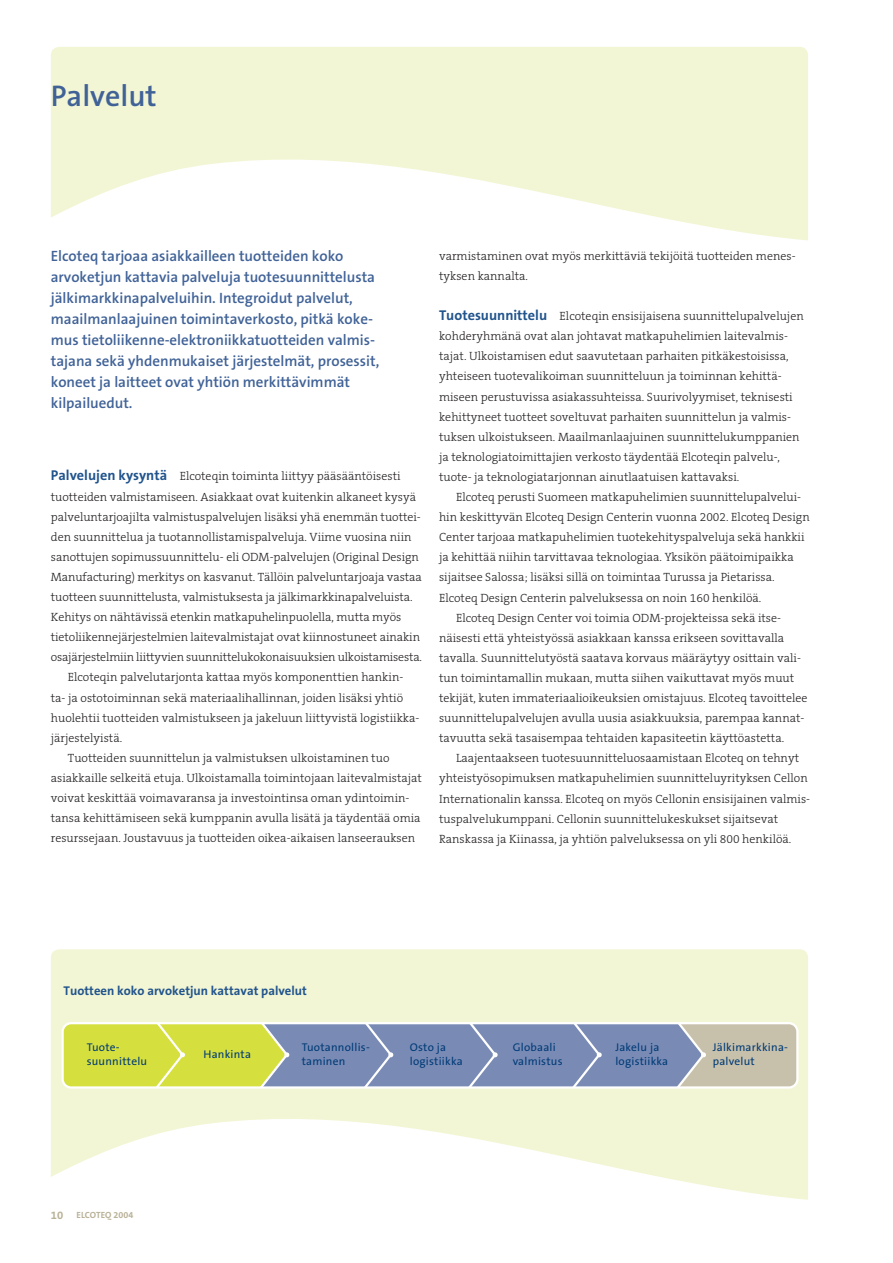
<style>
.page{position:relative;width:893px;height:1263px;background:#fff}
.page>*{position:absolute;margin:0;border:0;box-sizing:border-box;transform-origin:0 0}
.t1{font:600 30px "The Sans B6";color:#406297}
.t2{font:600 15px/21px "The Sans B6";color:#406297}
.t3{font:700 12.75px "The Sans B7";color:#21548d}
.t4{font:300 12px/20.1px "The Serif B3";color:#231f20}
.t5{font:11.25px "The Sans B5 Plain";letter-spacing:.02em;color:#013b77}
.t6{font:700 9px "The Sans B7";color:#b9b298}
.s1{font-family:"The Sans B7";font-weight:700;font-size:14.25px;color:#21548d}
.s2{font-size:11.25px}
</style>
<div class="page">
<div style="left:51px;top:47px;width:757px;height:200px;background:#f3f6d4;border-radius:9px"></div>
<svg style="left:51px;top:159px;width:757px;height:88px;fill:#fff"></svg>
<div style="left:51px;top:949px;width:757px;height:258px;background:#f3f6d4;border-radius:9px"></div>
<svg style="left:51px;top:1119px;width:757px;height:88px;fill:#fff"></svg>
<div style="left:63px;top:1023px;width:112px;height:64px;background:#d5df3e;border-radius:8px"></div>
<svg style="left:156px;top:1025px;width:639px;height:61px;background:#99a59f"></svg>
<div style="left:61px;top:1022px;width:737px;height:67px;border:2px solid #fff;border-radius:9px"></div>
<h1 class="t1" style="left:51px;top:85px;width:107px">Palvelut</h1>
<p class="t2" style="left:51px;top:247px;width:330px">Elcoteq tarjoaa asiakkailleen tuotteiden koko arvoketjun kattavia palveluja tuotesuunnittelusta jälkimarkkinapalveluihin. Integroidut palvelut, maailmanlaajuinen toimintaverkosto, pitkä koke&shy;mus tietoliikenne-elektroniikkatuotteiden valmis&shy;tajana sekä yhdenmukaiset järjestelmät, prosessit, koneet ja laitteet ovat yhtiön merkittävimmät kilpailuedut.</p>
<p class="t4" style="left:51px;top:467px;width:351px"><span class="s1">Palvelujen kysyntä</span> Elcoteqin toiminta liittyy pääsääntöisesti</p>
<p class="t4" style="left:51px;top:488px;width:367px">tuotteiden valmistamiseen. Asiakkaat ovat kuitenkin alkaneet kysyä</p>
<p class="t4" style="left:51px;top:508px;width:371px">palveluntarjoajilta valmistuspalvelujen lisäksi yhä enemmän tuottei-</p>
<p class="t4" style="left:51px;top:528px;width:362px">den suunnittelua ja tuotannollistamispalveluja. Viime vuosina niin</p>
<p class="t4" style="left:51px;top:548px;width:369px">sanottujen sopimussuunnittelu- eli ODM-palvelujen (Original Design</p>
<p class="t4" style="left:51px;top:568px;width:372px">Manufacturing) merkitys on kasvanut. Tällöin palveluntarjoaja vastaa</p>
<p class="t4" style="left:51px;top:588px;width:363px">tuotteen suunnittelusta, valmistuksesta ja jälkimarkkinapalveluista.</p>
<p class="t4" style="left:51px;top:608px;width:352px">Kehitys on nähtävissä etenkin matkapuhelinpuolella, mutta myös</p>
<p class="t4" style="left:51px;top:628px;width:371px">tietoliikennejärjestelmien laitevalmistajat ovat kiinnostuneet ainakin</p>
<p class="t4" style="left:51px;top:648px;width:372px">osajärjestelmiin liittyvien suunnittelukokonaisuuk sien ulkoistamisesta.</p>
<p class="t4" style="left:68px;top:668px;width:337px">Elcoteqin palvelutarjonta kattaa myös komponenttien hankin-</p>
<p class="t4" style="left:51px;top:689px;width:354px">ta- ja ostotoiminnan sekä materiaalihallinnan, joiden lisäksi yhtiö</p>
<p class="t4" style="left:51px;top:709px;width:370px">huolehtii tuotteiden valmistukseen ja jakeluun liittyvistä logistiikka-</p>
<p class="t4" style="left:51px;top:729px;width:73px">järjestelyistä.</p>
<p class="t4" style="left:68px;top:749px;width:323px">Tuotteiden suunnittelun ja valmistuksen ulkoistaminen tuo</p>
<p class="t4" style="left:51px;top:769px;width:372px">asiakkaille selkeitä etuja. Ulkoistamalla toimintojaan laitevalmistajat</p>
<p class="t4" style="left:51px;top:789px;width:360px">voivat keskittää voimavaransa ja investointinsa oman ydintoimin-</p>
<p class="t4" style="left:51px;top:809px;width:371px">tansa kehittämiseen sekä kumppanin avulla lisätä ja täydentää omia</p>
<p class="t4" style="left:51px;top:829px;width:366px">resurssejaan. Joustavuus ja tuotteiden oikea-aikaisen lanseerauksen</p>
<p class="t4" style="left:439px;top:247px;width:358px">varmistaminen ovat myös merkittäviä tekijöitä tuotteiden menes&shy;tyksen kannalta.</p>
<p class="t4" style="left:439px;top:307px;width:366px"><span class="s1">Tuotesuunnittelu</span> Elcoteqin ensisijaisena suunnittelupalvelujen kohderyhmänä ovat alan johtavat matkapuhelimien laitevalmis&shy;tajat. Ulkoistamisen edut saavutetaan parhaiten pitkäkestoisissa, yhteiseen tuotevalikoiman suunnitteluun ja toiminnan kehittä&shy;miseen perustuvissa asiakassuhteissa. Suurivolyymiset, teknisesti kehittyneet tuotteet soveltuvat parhaiten suunnittelun ja valmis&shy;tuksen ulkoistukseen. Maailmanlaajuinen suunnittelukumppanien ja teknologiatoimittajien verkosto täydentää Elcoteqin palvelu-, tuote- ja teknologiatarjonnan ainutlaatuisen kattavaksi.</p>
<p class="t4" style="left:456px;top:488px;width:346px">Elcoteq perusti Suomeen matkapuhelimien suunnittelupalvelui-</p>
<p class="t4" style="left:439px;top:508px;width:372px">hin keskittyvän Elcoteq Design Centerin vuonna 2002. Elcoteq Design</p>
<p class="t4" style="left:439px;top:528px;width:367px">Center tarjoaa matkapuhelimien tuotekehityspalveluja sekä hankkii</p>
<p class="t4" style="left:439px;top:548px;width:356px">ja kehittää niihin tarvittavaa teknologiaa. Yksikön päätoimipaikka</p>
<p class="t4" style="left:439px;top:568px;width:337px">sijaitsee Salossa; lisäksi sillä on toimintaa Turussa ja Pietarissa.</p>
<p class="t4" style="left:439px;top:589px;width:324px">Elcoteq Design Centerin palveluksessa on noin 160 henkilöä.</p>
<p class="t4" style="left:456px;top:609px;width:326px">Elcoteq Design Center voi toimia ODM-projekteissa sekä itse-</p>
<p class="t4" style="left:439px;top:629px;width:346px">näisesti että yhteistyössä asiakkaan kanssa erikseen sovittavalla</p>
<p class="t4" style="left:439px;top:649px;width:363px">tavalla. Suunnittelutyöstä saatava korvaus määräytyy osittain vali-</p>
<p class="t4" style="left:439px;top:669px;width:357px">tun toimintamallin mukaan, mutta siihen vaikuttavat myös muut</p>
<p class="t4" style="left:439px;top:689px;width:370px">tekijät, kuten immateriaalioikeuksien omistajuus. Elcoteq tavoittelee</p>
<p class="t4" style="left:439px;top:709px;width:367px">suunnittelupalvelujen avulla uusia asiakkuuksia, parempaa kannat-</p>
<p class="t4" style="left:439px;top:729px;width:346px">tavuutta sekä tasaisempaa tehtaiden kapasiteetin käyttöastetta.</p>
<p class="t4" style="left:456px;top:749px;width:344px">Laajentaakseen tuotesuunnitteluosaamistaan Elcoteq on tehnyt</p>
<p class="t4" style="left:439px;top:769px;width:370px">yhteistyösopimuksen matkapuhelimien suunnitteluyrityksen Cellon</p>
<p class="t4" style="left:439px;top:790px;width:372px">Internationalin kanssa. Elcoteq on myös Cellonin ensisijainen valmis-</p>
<p class="t4" style="left:439px;top:810px;width:341px">tuspalvelukumppani. Cellonin suunnittelukeskukset sijaitsevat</p>
<p class="t4" style="left:439px;top:830px;width:354px">Ranskassa ja Kiinassa, ja yhtiön palveluksessa on yli 800 henkilöä.</p>
<p class="t3" style="left:64px;top:985px;width:245px">Tuotteen koko arvoketjun kattavat palvelut</p>
<p class="t5" style="left:302px;top:1043px;width:70px">Tuotannollis-</p>
<p class="t5" style="left:410px;top:1043px;width:38px">Osto ja</p>
<p class="t5" style="left:513px;top:1043px;width:44px">Globaali</p>
<p class="t5" style="left:615px;top:1043px;width:45px">Jakelu ja</p>
<p class="t5" style="left:712px;top:1043px;width:77px">Jälkimarkkina-</p>
<p class="t5" style="left:87px;top:1043px;width:34px">Tuote-</p>
<p class="t5" style="left:203px;top:1050px;width:49px">Hankinta</p>
<p class="t5" style="left:87px;top:1057px;width:62px">suunnittelu</p>
<p class="t5" style="left:302px;top:1057px;width:45px">taminen</p>
<p class="t5" style="left:410px;top:1057px;width:54px">logistiikka</p>
<p class="t5" style="left:513px;top:1057px;width:51px">valmistus</p>
<p class="t5" style="left:615px;top:1057px;width:54px">logistiikka</p>
<p class="t5" style="left:712px;top:1057px;width:44px">palvelut</p>
<p class="t6" style="left:51px;top:1212px;width:84px"><span class="s2">10</span> ELCOTEQ 2004</p>
</div>
